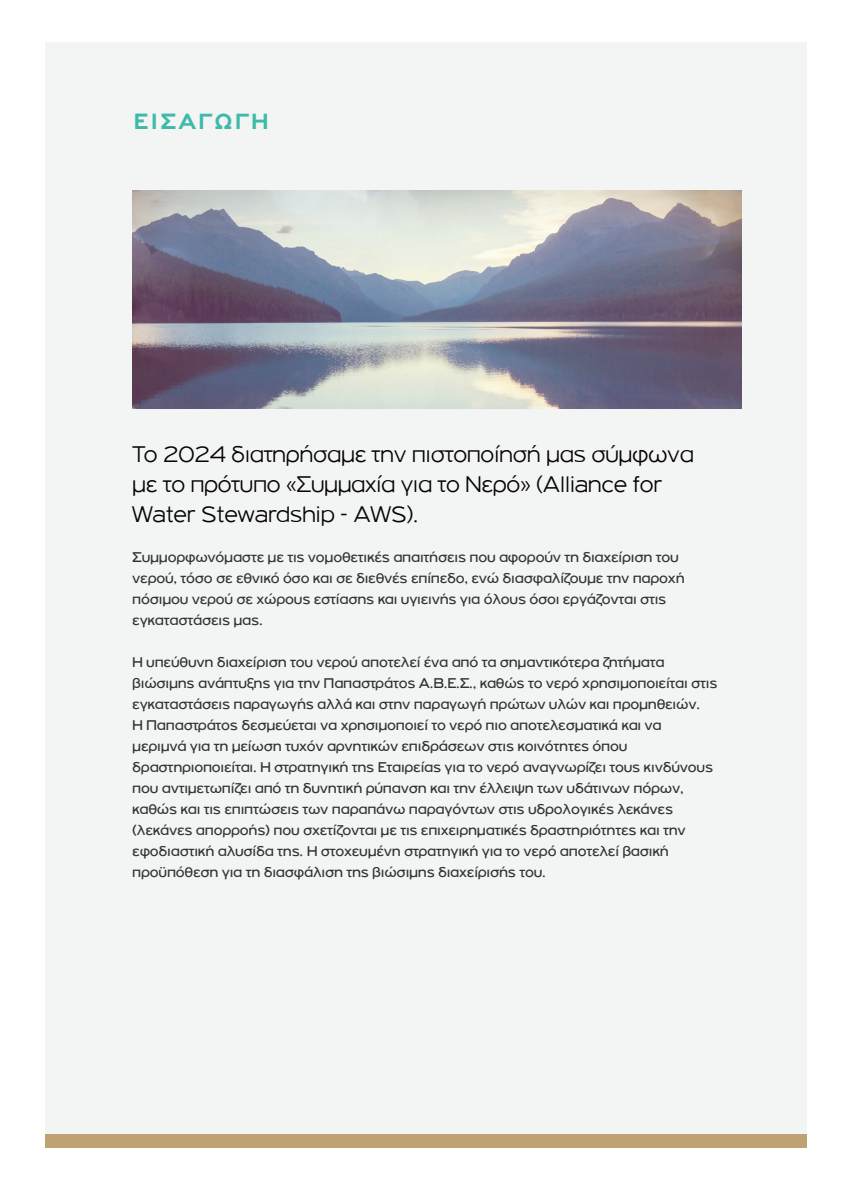
<style>
.page{position:relative;width:851px;height:1191px;background:#fff}
.page>*{position:absolute;margin:0;border:0;box-sizing:border-box;transform-origin:0 0}
.t1{font:300 24px/30px "PF Highway Gothic Extended";letter-spacing:-.015em;color:#040503}
.t2{font:700 23.4px "PF Highway Gothic Extended";letter-spacing:.1em;color:#3ebaa8}
.t3{font:15px/21px "PF Highway Gothic Extended";letter-spacing:-.015em;color:#313232}
</style>
<div class="page">
<div style="left:45px;top:42px;width:760px;height:1105px;background:#f3f4f4"></div>
<img style="left:132px;top:190px;width:609px;height:218px">
<h2 class="t2" style="left:134px;top:108px;width:136px">ΕΙΣΑΓΩΓΗ</h2>
<h1 class="t1" style="left:132px;top:439px;width:563px">Το 2024 διατηρήσαµε την πιστοποίησή µας σύµφωνα µε το πρότυπο «Συµµαχία για το Νερό» (Alliance for<br>Water Stewardship - AWS).</h1>
<p class="t3" style="left:132px;top:547px;width:554px">Συµµορφωνόµαστε µε τις νοµοθετικές απαιτήσεις που αφορούν τη διαχείριση του νερού, τόσο σε εθνικό όσο και σε διεθνές επίπεδο, ενώ διασφαλίζουµε την παροχή πόσιµου νερού σε χώρους εστίασης και υγιεινής για όλους όσοι εργάζονται στις εγκαταστάσεις µας.</p>
<p class="t3" style="left:132px;top:652px;width:586px">Η υπεύθυνη διαχείριση του νερού αποτελεί ένα από τα σηµαντικότερα ζητήµατα βιώσιµης ανάπτυξης για την Παπαστράτος Α.Β.Ε.Σ., καθώς το νερό χρησιµοποιείται στις εγκαταστάσεις παραγωγής αλλά και στην παραγωγή πρώτων υλών και προµηθειών.<br>Η Παπαστράτος δεσµεύεται να χρησιµοποιεί το νερό πιο αποτελεσµατικά και να µεριµνά για τη µείωση τυχόν αρνητικών επιδράσεων στις κοινότητες όπου δραστηριοποιείται. Η στρατηγική της Εταιρείας για το νερό αναγνωρίζει τους κινδύνους που αντιµετωπίζει από τη δυνητική ρύπανση και την έλλειψη των υδάτινων πόρων, καθώς και τις επιπτώσεις των παραπάνω παραγόντων στις υδρολογικές λεκάνες (λεκάνες απορροής) που σχετίζονται µε τις επιχειρηµατικές δραστηριότητες και την εφοδιαστική αλυσίδα της. Η στοχευµένη στρατηγική για το νερό αποτελεί βασική προϋπόθεση για τη διασφάλιση της βιώσιµης διαχείρισής του.</p>
</div>
